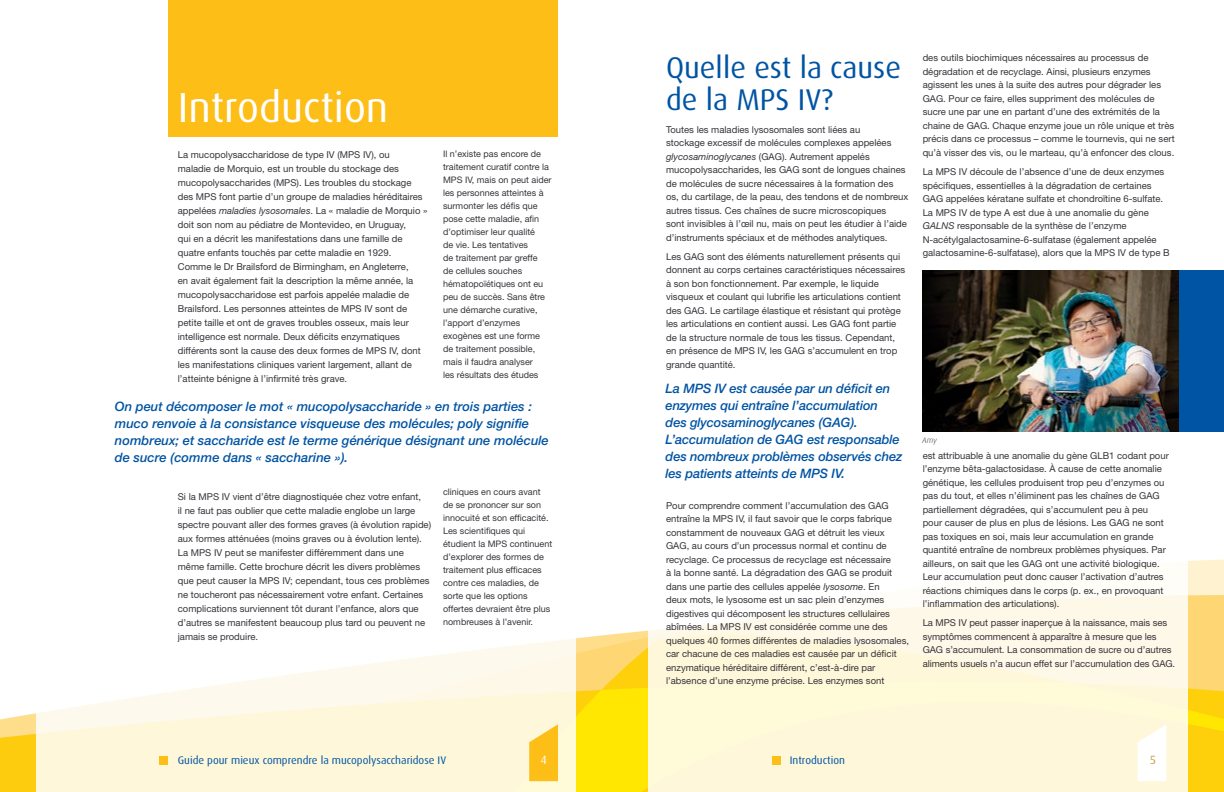
<style>
.page{position:relative;width:1224px;height:792px;background:#fff}
.page>*{position:absolute;margin:0;border:0;box-sizing:border-box;transform-origin:0 0}
.t1{font:42px "Dax";color:#fff}
.t2{font:30px/32px "Dax";color:#0054a4}
.t3{font:italic 500 13px/17px "Helvetica Neue";color:#0054a4}
.t4{font:12px "Dax";color:#fff}
.t5{font:12px "Dax";color:#c7a04a}
.t6{font:11px "Dax";color:#0054a4}
.t7{font:9.5px/13.5px "Helvetica Neue";color:#37343a}
.t8{font:9px/13px "Helvetica Neue";color:#37343a}
.t9{font:italic 300 8px "Dax";color:#37343a}
.s1{font-style:italic}
</style>
<div class="page">
<svg style="left:616px;top:595px;width:608px;height:39px;fill:#fed774"></svg>
<svg style="left:0;top:713px;width:36px;height:79px;background:#fed237"></svg>
<svg style="left:576px;top:634px;width:648px;height:158px;background:#fedc28"></svg>
<svg style="left:36px;top:638px;width:540px;height:154px;fill:#fef8da"></svg>
<svg style="left:648px;top:595px;width:540px;height:197px;background:#fef8df"></svg>
<svg style="left:529px;top:724px;width:29px;height:57px;background:#fec738"></svg>
<svg style="left:1138px;top:724px;width:28px;height:57px"></svg>
<div style="left:159px;top:756px;width:9px;height:9px;background:#febe18"></div>
<div style="left:772px;top:756px;width:9px;height:9px;background:#febe18"></div>
<div style="left:1103px;top:270px;width:121px;height:162px;background:#0054a4"></div>
<div style="left:168px;top:0;width:390px;height:136px;background:#febe18"></div>
<img style="left:922px;top:270px;width:257px;height:162px">
<h1 class="t1" style="left:178px;top:85px;width:212px">Introduction</h1>
<p class="t7" style="left:178px;top:147px;width:251px;line-height:14px">La mucopolysaccharidose de type IV (MPS IV), ou<br>maladie de Morquio, est un trouble du stockage des mucopolysaccharides (MPS). Les troubles du stockage des MPS font partie d’un groupe de maladies héréditaires appelées <span class="s1">maladies lysosomales</span>. La « maladie de Morquio » doit son nom au pédiatre de Montevideo, en Uruguay,<br>qui en a décrit les manifestations dans une famille de quatre enfants touchés par cette maladie en 1929.<br>Comme le Dr Brailsford de Birmingham, en Angleterre,<br>en avait également fait la description la même année, la mucopolysaccharidose est parfois appelée maladie de Brailsford. Les personnes atteintes de MPS IV sont de petite taille et ont de graves troubles osseux, mais leur intelligence est normale. Deux déficits enzymatiques différents sont la cause des deux formes de MPS IV, dont les manifestations cliniques varient largement, allant de l’atteinte bénigne à l’infirmité très grave.</p>
<p class="t8" style="left:443px;top:147px;width:110px">Il n’existe pas encore de traitement curatif contre la<br>MPS IV, mais on peut aider les personnes atteintes à surmonter les défis que pose cette maladie, afin d’optimiser leur qualité<br>de vie. Les tentatives<br>de traitement par greffe<br>de cellules souches hématopoïétiques ont eu peu de succès. Sans être une démarche curative, l’apport d’enzymes exogènes est une forme de traitement possible, mais il faudra analyser<br>les résultats des études</p>
<p class="t3" style="left:115px;top:398px;width:435px">On peut décomposer le mot « mucopolysaccharide » en trois parties : muco renvoie à la consistance visqueuse des molécules; poly signifie nombreux; et saccharide est le terme générique désignant une molécule de sucre (comme dans « saccharine »).</p>
<p class="t7" style="left:178px;top:489px;width:255px;line-height:14px">Si la MPS IV vient d’être diagnostiquée chez votre enfant,<br>il ne faut pas oublier que cette maladie englobe un large spectre pouvant aller des formes graves (à évolution rapide) aux formes atténuées (moins graves ou à évolution lente).<br>La MPS IV peut se manifester différemment dans une même famille. Cette brochure décrit les divers problèmes que peut causer la MPS IV; cependant, tous ces problèmes ne toucheront pas nécessairement votre enfant. Certaines complications surviennent tôt durant l’enfance, alors que d’autres se manifestent beaucoup plus tard ou peuvent ne jamais se produire.</p>
<p class="t8" style="left:443px;top:485px;width:111px">cliniques en cours avant de se prononcer sur son innocuité et son efficacité.<br>Les scientifiques qui étudient la MPS continuent d’explorer des formes de traitement plus efficaces contre ces maladies, de sorte que les options offertes devraient être plus nombreuses à l’avenir.</p>
<h2 class="t2" style="left:666px;top:52px;width:236px">Quelle est la cause de la MPS IV?</h2>
<p class="t7" style="left:666px;top:122px;width:244px">Toutes les maladies lysosomales sont liées au<br>stockage excessif de molécules complexes appelées <span class="s1">glycosaminoglycanes</span> (GAG). Autrement appelés mucopolysaccharides, les GAG sont de longues chaines de molécules de sucre nécessaires à la formation des os, du cartilage, de la peau, des tendons et de nombreux autres tissus. Ces chaînes de sucre microscopiques<br>sont invisibles à l’œil nu, mais on peut les étudier à l’aide d’instruments spéciaux et de méthodes analytiques.</p>
<p class="t7" style="left:666px;top:250px;width:241px">Les GAG sont des éléments naturellement présents qui donnent au corps certaines caractéristiques nécessaires à son bon fonctionnement. Par exemple, le liquide visqueux et coulant qui lubrifie les articulations contient des GAG. Le cartilage élastique et résistant qui protège les articulations en contient aussi. Les GAG font partie de la structure normale de tous les tissus. Cependant, en présence de MPS IV, les GAG s’accumulent en trop grande quantité.</p>
<h3 class="t3" style="left:666px;top:380px;width:238px">La MPS IV est causée par un déficit en enzymes qui entraîne l’accumulation des glycosaminoglycanes (GAG).<br>L’accumulation de GAG est responsable des nombreux problèmes observés chez les patients atteints de MPS IV.</h3>
<p class="t7" style="left:666px;top:498px;width:245px">Pour comprendre comment l’accumulation des GAG entraîne la MPS IV, il faut savoir que le corps fabrique constamment de nouveaux GAG et détruit les vieux GAG, au cours d’un processus normal et continu de recyclage. Ce processus de recyclage est nécessaire<br>à la bonne santé. La dégradation des GAG se produit dans une partie des cellules appelée <span class="s1">lysosome</span>. En<br>deux mots, le lysosome est un sac plein d’enzymes digestives qui décomposent les structures cellulaires abîmées. La MPS IV est considérée comme une des quelques 40 formes différentes de maladies lysosomales, car chacune de ces maladies est causée par un déficit enzymatique héréditaire différent, c’est-à-dire par l’absence d’une enzyme précise. Les enzymes sont</p>
<p class="t7" style="left:923px;top:51px;width:253px">des outils biochimiques nécessaires au processus de dégradation et de recyclage. Ainsi, plusieurs enzymes agissent les unes à la suite des autres pour dégrader les GAG. Pour ce faire, elles suppriment des molécules de sucre une par une en partant d’une des extrémités de la chaine de GAG. Chaque enzyme joue un rôle unique et très précis dans ce processus – comme le tournevis, qui ne sert qu’à visser des vis, ou le marteau, qu’à enfoncer des clous.</p>
<p class="t7" style="left:923px;top:165px;width:249px">La MPS IV découle de l’absence d’une de deux enzymes spécifiques, essentielles à la dégradation de certaines GAG appelées kératane sulfate et chondroïtine 6-sulfate.<br>La MPS IV de type A est due à une anomalie du gène <span class="s1">GALNS</span> responsable de la synthèse de l’enzyme N-acétylgalactosamine-6-sulfatase (également appelée galactosamine-6-sulfatase), alors que la MPS IV de type B</p>
<p class="t9" style="left:922px;top:436px;width:16px">Amy</p>
<p class="t7" style="left:923px;top:448px;width:248px">est attribuable à une anomalie du gène GLB1 codant pour l’enzyme bêta-galactosidase. À cause de cette anomalie génétique, les cellules produisent trop peu d’enzymes ou pas du tout, et elles n’éliminent pas les chaînes de GAG partiellement dégradées, qui s’accumulent peu à peu pour causer de plus en plus de lésions. Les GAG ne sont pas toxiques en soi, mais leur accumulation en grande quantité entraîne de nombreux problèmes physiques. Par ailleurs, on sait que les GAG ont une activité biologique.<br>Leur accumulation peut donc causer l’activation d’autres réactions chimiques dans le corps (p. ex., en provoquant l’inflammation des articulations).</p>
<p class="t7" style="left:923px;top:616px;width:254px">La MPS IV peut passer inaperçue à la naissance, mais ses symptômes commencent à apparaître à mesure que les GAG s’accumulent. La consommation de sucre ou d’autres aliments usuels n’a aucun effet sur l’accumulation des GAG.</p>
<p class="t6" style="left:178px;top:754px;width:270px">Guide pour mieux comprendre la mucopolysaccharidose IV</p>
<p class="t4" style="left:540px;top:753px;width:8px">4</p>
<p class="t5" style="left:1150px;top:753px;width:8px">5</p>
<p class="t6" style="left:790px;top:754px;width:57px">Introduction</p>
</div>
